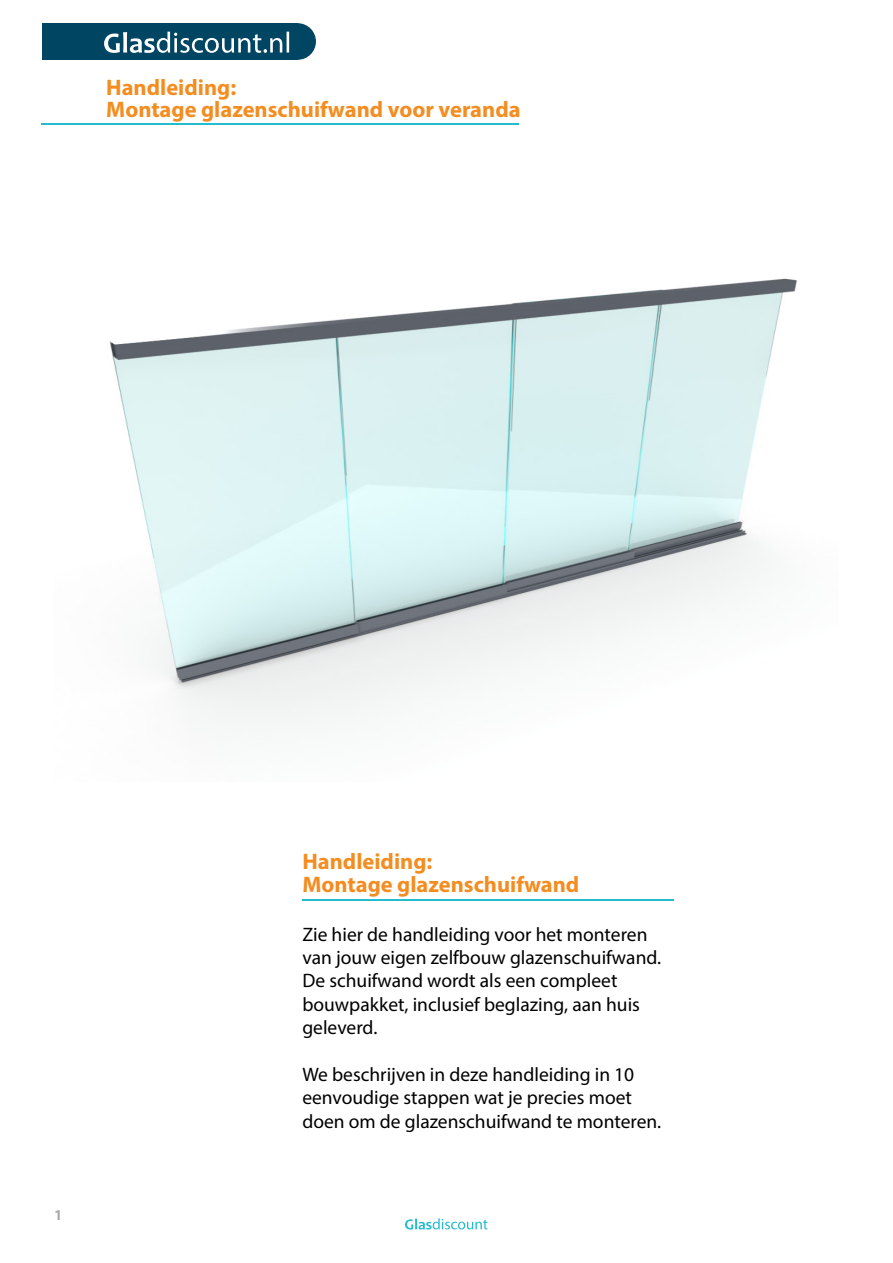
<style>
.page{position:relative;width:893px;height:1263px;background:#fff}
.page>*{position:absolute;margin:0;border:0;box-sizing:border-box;transform-origin:0 0}
.t1{font:700 22.5px "Myriad Pro";color:#f48d21}
.t2{font:19.5px/23.4px "Myriad Pro";color:#000}
.t3{font:700 15px "Myriad Pro";color:#aaa}
</style>
<div class="page">
<div style="left:42px;top:23px;width:256px;height:37px;background:#004562"></div>
<div style="left:279px;top:23px;width:37px;height:37px;background:#004562;border-radius:50%"></div>
<svg style="left:104px;top:32px;width:185px;height:21px"></svg>
<svg style="left:405px;top:1218px;width:83px;height:11px"></svg>
<hr style="left:42px;top:123px;width:477px;height:2px;background:#23bcd0">
<hr style="left:302px;top:899px;width:372px;height:2px;background:#23bcd0">
<img style="left:109px;top:278px;width:688px;height:446px">
<p class="t1" style="left:106px;top:73px;width:131px">Handleiding:</p>
<p class="t1" style="left:106px;top:95px;width:416px">Montage glazenschuifwand voor veranda</p>
<p class="t3" style="left:54px;top:1205px;width:10px">1</p>
<p class="t1" style="left:302px;top:847px;width:131px">Handleiding:</p>
<p class="t1" style="left:302px;top:869px;width:278px">Montage glazenschuifwand</p>
<p class="t2" style="left:302px;top:922px;width:360px">Zie hier de handleiding voor het monteren van jouw eigen zelfbouw glazenschuifwand.<br>De schuifwand wordt als een compleet bouwpakket, inclusief beglazing, aan huis geleverd.</p>
<p class="t2" style="left:302px;top:1062px;width:360px">We beschrijven in deze handleiding in 10 eenvoudige stappen wat je precies moet doen om de glazenschuifwand te monteren.</p>
</div>
